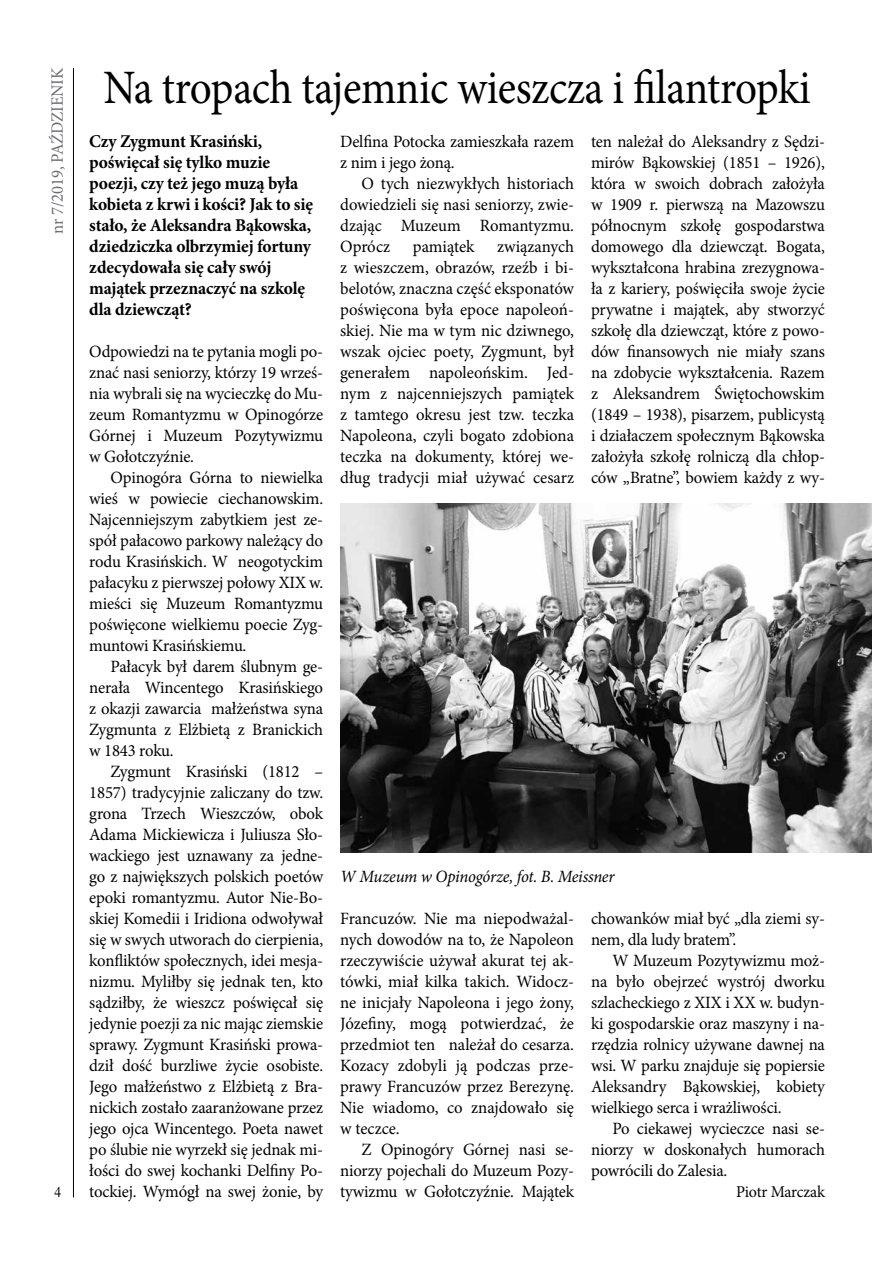
<style>
.page{position:relative;width:893px;height:1263px;background:#fff}
.page>*{position:absolute;margin:0;border:0;box-sizing:border-box;transform-origin:0 0}
.t1{font:48px "Minion Pro";letter-spacing:-.01em;color:#000;scale:.9 1}
.t2{font:700 18px/21px "Minion Pro";letter-spacing:-.01em;color:#000}
.t3{font:17.25px/21px "Minion Pro";letter-spacing:-.01em;color:#000;text-align:justify}
.t4{font:italic 17.25px "Minion Pro";letter-spacing:-.015em;color:#000}
.t5{font:17.25px "Minion Pro";letter-spacing:-.01em;color:#6d6e71}
.t6{font:16.5px "Minion Pro";letter-spacing:-.015em;color:#000}
.t7{font:15px "Times CE Medium";color:#000;scale:.9 1}
</style>
<div class="page">
<hr style="left:73px;top:68px;width:1px;height:1129px;background:#000">
<img style="left:340px;top:504px;width:532px;height:349px">
<p class="t5" style="left:46px;top:234px;width:167px;rotate:-90deg">nr 7/2019, PAŹDZIENIK</p>
<p class="t7" style="left:54px;top:1183px;width:9px">4</p>
<h1 class="t1" style="left:103px;top:55px;width:787px">Na tropach tajemnic wieszcza i filantropki</h1>
<p class="t2" style="left:89px;top:131px;width:225px">Czy Zygmunt Krasiński, poświęcał się tylko muzie poezji, czy też jego muzą była kobieta z krwi i kości? Jak to się stało, że Aleksandra Bąkowska, dziedziczka olbrzymiej fortuny zdecydowała się cały swój majątek przeznaczyć na szkolę dla dziewcząt?</p>
<p class="t3" style="left:89px;top:341px;width:235px">Odpowiedzi na te pytania mogli po&shy;znać nasi seniorzy, którzy 19 wrześ&shy;nia wybrali się na wycieczkę do Mu&shy;zeum Romantyzmu w Opinogórze Górnej i Muzeum Pozytywizmu w Gołotczyźnie.</p>
<p class="t3" style="left:89px;top:467px;width:235px;text-indent:21px">Opinogóra Górna to niewielka wieś w powiecie ciechanowskim.<br>Najcenniejszym zabytkiem jest ze&shy;spół pałacowo parkowy należący do rodu Krasińskich. W neogotyckim pałacyku z pierwszej połowy XIX w. mieści się Muzeum Romantyzmu poświęcone wielkiemu poecie Zyg&shy;muntowi Krasińskiemu.</p>
<p class="t3" style="left:89px;top:656px;width:235px;text-indent:21px">Pałacyk był darem ślubnym ge&shy;nerała Wincentego Krasińskiego z okazji zawarcia małżeństwa syna Zygmunta z Elżbietą z Branickich w 1843 roku.</p>
<p class="t3" style="left:89px;top:761px;width:235px;text-indent:21px">Zygmunt Krasiński (1812 – 1857) tradycyjnie zaliczany do tzw. grona Trzech Wieszczów, obok Adama Mickiewicza i Juliusza Sło&shy;wackiego jest uznawany za jedne&shy;go z największych polskich poetów epoki romantyzmu. Autor Nie-Bo&shy;skiej Komedii i Iridiona odwoływał się w swych utworach do cierpienia, konfliktów społecznych, idei mesja&shy;nizmu. Myliłby się jednak ten, kto sądziłby, że wieszcz poświęcał się jedynie poezji za nic mając ziemskie sprawy. Zygmunt Krasiński prowa&shy;dził dość burzliwe życie osobiste.<br>Jego małżeństwo z Elżbietą z Bra&shy;nickich zostało zaaranżowane przez jego ojca Wincentego. Poeta nawet po ślubie nie wyrzekł się jednak mi&shy;łości do swej kochanki Delfiny Po&shy;tockiej. Wymógł na swej żonie, by</p>
<p class="t3" style="left:340px;top:131px;width:235px">Delfina Potocka zamieszkała razem z nim i jego żoną.</p>
<p class="t3" style="left:340px;top:173px;width:235px;text-indent:21px">O tych niezwykłych historiach dowiedzieli się nasi seniorzy, zwie&shy;dzając Muzeum Romantyzmu.<br>Oprócz</p>
<p class="t3" style="left:340px;top:236px;width:235px;text-indent:157px">związanych z wieszczem, obrazów, rzeźb i bi&shy;belotów, znaczna część eksponatów poświęcona była epoce napoleoń&shy;skiej. Nie ma w tym nic dziwnego, wszak ojciec poety, Zygmunt, był generałem napoleońskim. Jed&shy;nym z najcenniejszych pamiątek z tamtego okresu jest tzw. teczka Napoleona, czyli bogato zdobiona teczka na dokumenty, której we&shy;dług tradycji miał używać cesarz</p>
<p class="t3" style="left:413px;top:236px;width:63px">pamiątek</p>
<p class="t3" style="left:591px;top:131px;width:235px">ten należał do Aleksandry z Sędzi&shy;mirów Bąkowskiej (1851 – 1926), która w swoich dobrach założyła w 1909 r. pierwszą na Mazowszu północnym szkołę gospodarstwa domowego dla dziewcząt. Bogata, wykształcona hrabina zrezygnowa&shy;ła z kariery, poświęciła swoje życie prywatne i majątek, aby stworzyć szkołę dla dziewcząt, które z powo&shy;dów finansowych nie miały szans na zdobycie wykształcenia. Razem z Aleksandrem Świętochowskim (1849 – 1938), pisarzem, publicystą i działaczem społecznym Bąkowska założyła szkołę rolniczą dla chłop&shy;ców „Bratne”, bowiem każdy z wy-</p>
<p class="t4" style="left:340px;top:865px;width:276px">W Muzeum w Opinogórze, fot. B. Meissner</p>
<p class="t3" style="left:340px;top:908px;width:235px">Francuzów. Nie ma niepodważal&shy;nych dowodów na to, że Napoleon rzeczywiście używał akurat tej ak&shy;tówki, miał kilka takich. Widocz&shy;ne inicjały Napoleona i jego żony, Józefiny, mogą potwierdzać, że przedmiot ten należał do cesarza.<br>Kozacy zdobyli ją podczas prze&shy;prawy Francuzów przez Berezynę.<br>Nie wiadomo, co znajdowało się w teczce.</p>
<p class="t3" style="left:340px;top:1139px;width:235px;text-indent:21px">Z Opinogóry Górnej nasi se&shy;niorzy pojechali do Muzeum Pozy&shy;tywizmu w Gołotczyźnie. Majątek</p>
<p class="t3" style="left:591px;top:908px;width:235px">chowanków miał być „dla ziemi sy&shy;nem, dla ludy bratem”.</p>
<p class="t3" style="left:591px;top:950px;width:235px;text-indent:21px">W Muzeum Pozytywizmu moż&shy;na było obejrzeć wystrój dworku szlacheckiego z XIX i XX w. budyn&shy;ki gospodarskie oraz maszyny i na&shy;rzędzia rolnicy używane dawnej na wsi. W parku znajduje się popiersie Aleksandry Bąkowskiej, kobiety wielkiego serca i wrażliwości.</p>
<p class="t3" style="left:591px;top:1118px;width:235px;text-indent:21px">Po ciekawej wycieczce nasi se&shy;niorzy w doskonałych humorach powrócili do Zalesia.</p>
<p class="t6" style="left:736px;top:1181px;width:90px">Piotr Marczak</p>
</div>
